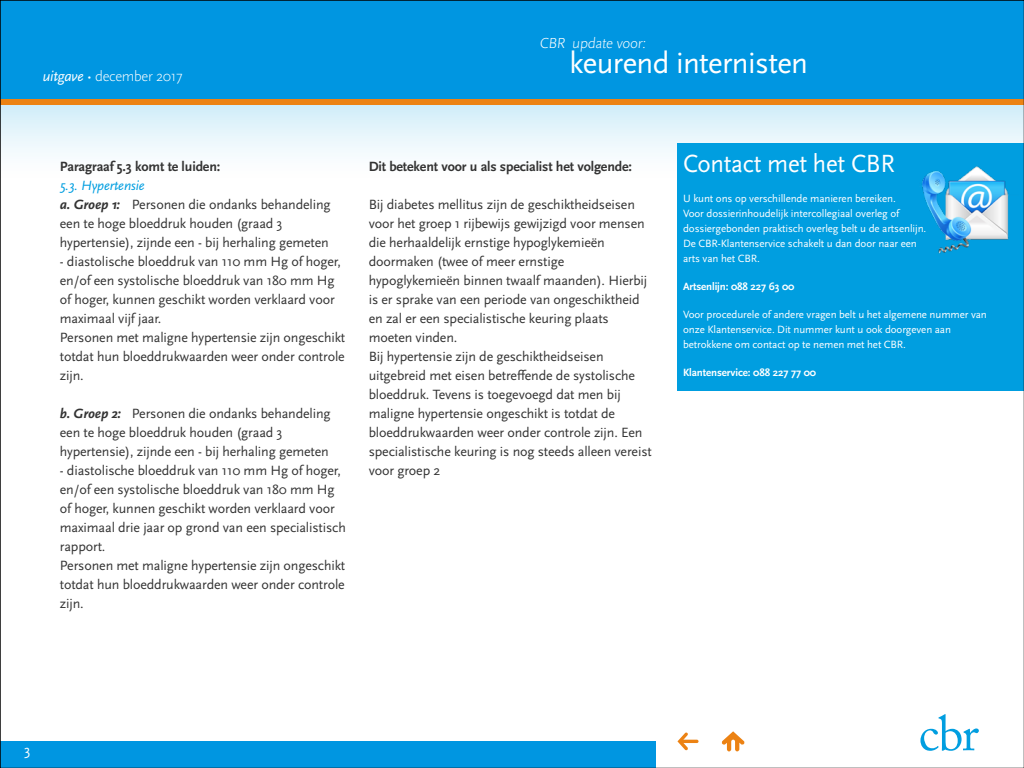
<style>
.page{position:relative;width:1024px;height:768px;background:#fff}
.page>*{position:absolute;margin:0;border:0;box-sizing:border-box;transform-origin:0 0}
.t1{font:30.9px "Scala Sans Pro";letter-spacing:-.02em;color:#fff}
.t2{font:26px "Scala Sans Pro";letter-spacing:-.01em;color:#fff;scale:.96 1}
.t3{font:300 15.2px "Scala Sans Pro";color:#fff}
.t4{font:300 15px "Scala Sans Pro";letter-spacing:-.02em;color:#fff}
.t5{font:15px "Scala Sans Pro";color:#fff}
.t6{font:14px/19px "Scala Sans Pro";letter-spacing:-.01em;color:#333}
.t7{font:700 14px "Scala Sans Pro";letter-spacing:-.01em;color:#333}
.t8{font:11px/15px "Scala Sans Pro";letter-spacing:-.01em;color:#fff}
.t9{font:700 11px "Scala Sans Pro";letter-spacing:-.01em;color:#fff}
.s1{font-weight:400;font-style:italic}
.s2{font-style:italic;color:#009ee0}
.s3{font-weight:700;font-style:italic}
</style>
<div class="page">
<svg style="left:2px;top:105px;width:1020px;height:48px;background:#e1f3fa"></svg>
<div style="left:0;top:0;width:1024px;height:102px;background:#0096e1"></div>
<div style="left:0;top:741px;width:655px;height:27px;background:#0096e1"></div>
<div style="left:0;top:99px;width:1024px;height:6px;background:#ec8213"></div>
<svg style="left:722px;top:731px;width:23px;height:20px"></svg>
<svg style="left:677px;top:732px;width:22px;height:18px"></svg>
<svg style="left:920px;top:714px;width:59px;height:37px"></svg>
<div style="left:677px;top:143px;width:347px;height:248px;background:#009ee0"></div>
<img style="left:922px;top:166px;width:87px;height:88px">
<p class="t4" style="left:43px;top:66px;width:142px"><span class="s1">uitgave</span> • december 2017</p>
<p class="t3" style="left:540px;top:33px;width:110px">CBR update voor:</p>
<h1 class="t1" style="left:570px;top:42px;width:240px">keurend internisten</h1>
<p class="t7" style="left:60px;top:157px;width:162px">Paragraaf 5.3 komt te luiden:</p>
<p class="t6" style="left:60px;top:175px;width:272px"><span class="s2">5.3. Hypertensie<br></span><span class="s3">a. Groep 1:</span> Personen die ondanks behandeling een te hoge bloeddruk houden (graad 3 hypertensie), zijnde een - bij herhaling gemeten</p>
<p class="t6" style="left:60px;top:251px;width:287px">- diastolische bloeddruk van 110 mm Hg of hoger, en/of een systolische bloeddruk van 180 mm Hg of hoger, kunnen geschikt worden verklaard voor maximaal vijf jaar.<br>Personen met maligne hypertensie zijn ongeschikt totdat hun bloeddrukwaarden weer onder controle zijn.</p>
<p class="t6" style="left:60px;top:403px;width:272px"><span class="s3">b. Groep 2:</span> Personen die ondanks behandeling een te hoge bloeddruk houden (graad 3 hypertensie), zijnde een - bij herhaling gemeten</p>
<p class="t6" style="left:60px;top:460px;width:287px">- diastolische bloeddruk van 110 mm Hg of hoger, en/of een systolische bloeddruk van 180 mm Hg of hoger, kunnen geschikt worden verklaard voor maximaal drie jaar op grond van een specialistisch rapport.<br>Personen met maligne hypertensie zijn ongeschikt totdat hun bloeddrukwaarden weer onder controle zijn.</p>
<p class="t7" style="left:369px;top:157px;width:265px">Dit betekent voor u als specialist het volgende:</p>
<p class="t6" style="left:369px;top:194px;width:285px">Bij diabetes mellitus zijn de geschiktheidseisen voor het groep 1 rijbewijs gewijzigd voor mensen die herhaaldelijk ernstige hypoglykemieën doormaken (twee of meer ernstige hypoglykemieën binnen twaalf maanden). Hierbij is er sprake van een periode van ongeschiktheid en zal er een specialistische keuring plaats moeten vinden.<br>Bij hypertensie zijn de geschiktheidseisen uitgebreid met eisen betreffende de systolische bloeddruk. Tevens is toegevoegd dat men bij maligne hypertensie ongeschikt is totdat de bloeddrukwaarden weer onder controle zijn. Een specialistische keuring is nog steeds alleen vereist voor groep 2</p>
<h2 class="t2" style="left:683px;top:146px;width:222px">Contact met het CBR</h2>
<p class="t8" style="left:683px;top:190px;width:245px">U kunt ons op verschillende manieren bereiken.<br>Voor dossierinhoudelijk intercollegiaal overleg of dossiergebonden praktisch overleg belt u de artsenlijn.<br>De CBR-Klantenservice schakelt u dan door naar een arts van het CBR.</p>
<p class="t9" style="left:683px;top:279px;width:113px">Artsenlijn: 088 227 63 00</p>
<p class="t8" style="left:683px;top:306px;width:305px">Voor procedurele of andere vragen belt u het algemene nummer van onze Klantenservice. Dit nummer kunt u ook doorgeven aan betrokkene om contact op te nemen met het CBR.</p>
<p class="t9" style="left:683px;top:365px;width:134px">Klantenservice: 088 227 77 00</p>
<p class="t5" style="left:24px;top:740px;width:8px">3</p>
</div>
